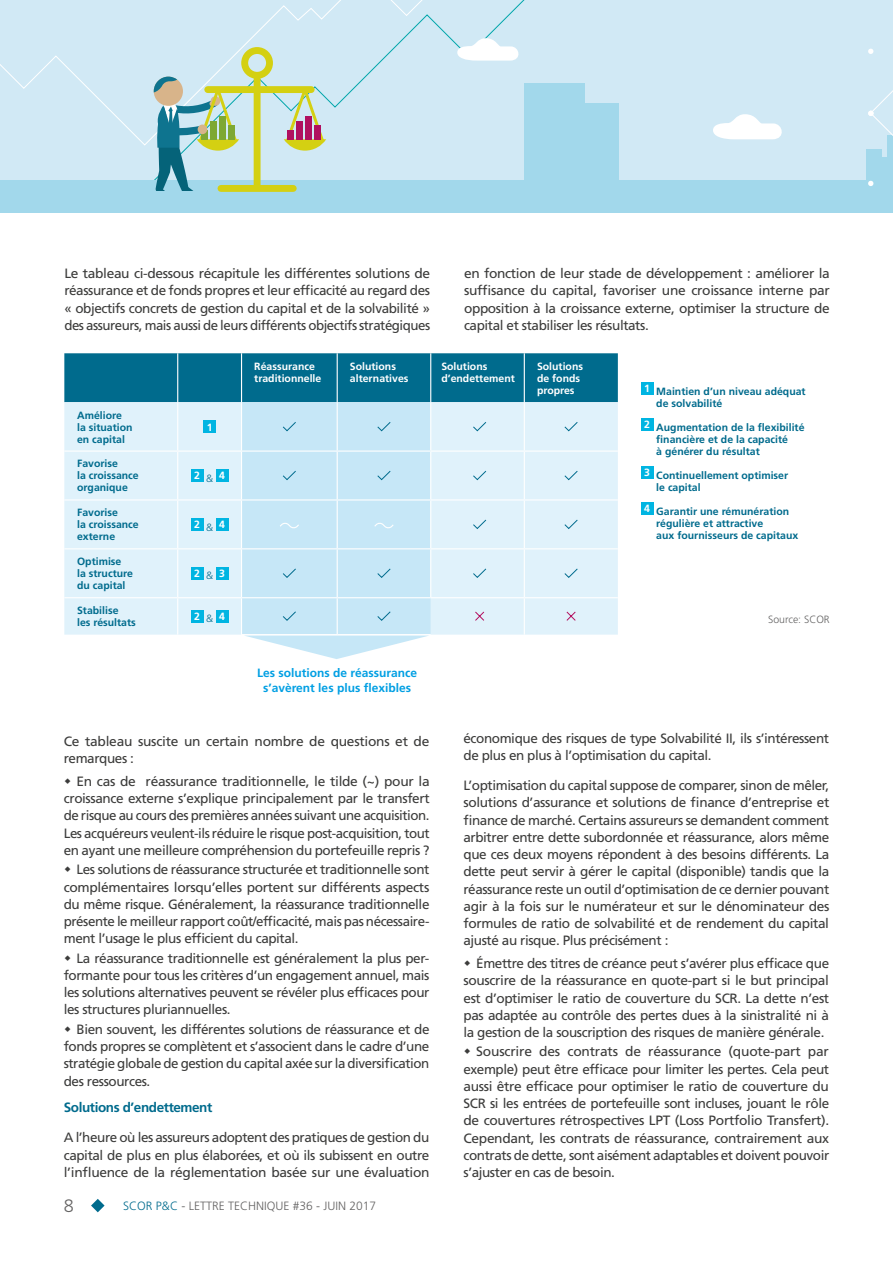
<style>
.page{position:relative;width:893px;height:1263px;background:#fff}
.page>*{position:absolute;margin:0;border:0;box-sizing:border-box;transform-origin:0 0}
.t1{font:300 18px "Frutiger LT Std";color:#646363}
.t2{font:13.5px/17.2px "Frutiger LT Std";letter-spacing:-.03em;color:#3c3c3b;text-align:justify}
.t3{font:700 13.5px "Frutiger LT Std";letter-spacing:-.03em;color:#006b8d}
.t4{font:700 12px/15px "Frutiger LT Std";color:#009fe3;text-align:center}
.t5{font:300 12px "Frutiger LT Std";color:#646363}
.t6{font:700 10.5px/12px "Frutiger LT Std";color:#006b8d}
.t7{font:700 10.5px/12px "Frutiger LT Std";color:#fff}
.t8{font:300 10.5px "Frutiger LT Std";color:#646363}
.s1{font-weight:300;color:#006b8d}
.s2{color:#006b8d}
</style>
<div class="page">
<svg style="left:91px;top:1199px;width:14px;height:13px"></svg>
<div style="left:0;top:0;width:893px;height:213px;background:#d1e9f5"></div>
<svg style="left:0;top:0;width:486px;height:160px"></svg>
<svg style="left:713px;top:114px;width:69px;height:25px"></svg>
<svg style="left:457px;top:38px;width:62px;height:23px"></svg>
<div style="left:570px;top:103px;width:40px;height:80px;background:#a2d8eb"></div>
<div style="left:610px;top:103px;width:9px;height:80px;background:#a2d8eb"></div>
<div style="left:524px;top:83px;width:50px;height:99px;background:#a2d8eb"></div>
<div style="left:574px;top:83px;width:11px;height:99px;background:#a2d8eb"></div>
<div style="left:0;top:180px;width:893px;height:33px;background:#a2d8eb"></div>
<div style="left:866px;top:149px;width:16px;height:33px;background:#a2d8eb"></div>
<svg style="left:868px;top:48px;width:25px;height:138px"></svg>
<div style="left:254px;top:75px;width:7px;height:112px;background:#d4d012"></div>
<div style="left:241px;top:47px;width:32px;height:32px;border:7px solid #d4d012;border-radius:50%"></div>
<div style="left:221px;top:185px;width:72px;height:7px;background:#d4d012"></div>
<div style="left:208px;top:86px;width:103px;height:7px;background:#d4d012"></div>
<svg style="left:284px;top:86px;width:42px;height:65px"></svg>
<div style="left:315px;top:125px;width:6px;height:14px;background:#b0105f"></div>
<div style="left:305px;top:116px;width:7px;height:23px;background:#b0105f"></div>
<div style="left:296px;top:121px;width:6px;height:18px;background:#b0105f"></div>
<div style="left:287px;top:130px;width:6px;height:9px;background:#b0105f"></div>
<svg style="left:143px;top:77px;width:96px;height:115px"></svg>
<div style="left:135px;top:191px;width:70px;height:17px;background:#a2d8eb"></div>
<div style="left:641px;top:382px;width:12px;height:13px;background:#00b5e2"></div>
<div style="left:641px;top:418px;width:12px;height:13px;background:#00b5e2"></div>
<div style="left:641px;top:466px;width:12px;height:13px;background:#00b5e2"></div>
<div style="left:641px;top:502px;width:12px;height:13px;background:#00b5e2"></div>
<svg style="left:64px;top:353px;width:554px;height:306px;background:#b5d9e8"></svg>
<p class="t2" style="left:64px;top:265px;width:367px">Le tableau ci-dessous récapitule les différentes solutions de réassurance et de fonds propres et leur efficacité au regard des « objectifs concrets de gestion du capital et de la solvabilité » des assureurs, mais aussi de leurs différents objectifs stratégiques</p>
<p class="t2" style="left:464px;top:265px;width:367px">en fonction de leur stade de développement : améliorer la suffisance du capital, favoriser une croissance interne par opposition à la croissance externe, optimiser la structure de capital et stabiliser les résultats.</p>
<p class="t6" style="left:77px;top:409px;width:57px">Améliore la situation en capital</p>
<p class="t6" style="left:77px;top:458px;width:63px">Favorise<br>la croissance organique</p>
<p class="t6" style="left:77px;top:507px;width:63px">Favorise<br>la croissance externe</p>
<p class="t6" style="left:77px;top:556px;width:57px">Optimise<br>la structure du capital</p>
<p class="t7" style="left:207px;top:421px;width:7px">1</p>
<p class="t7" style="left:194px;top:470px;width:33px">2 <span class="s1">&amp;</span> 4</p>
<p class="t7" style="left:194px;top:519px;width:33px">2 <span class="s1">&amp;</span> 4</p>
<p class="t7" style="left:194px;top:568px;width:33px">2 <span class="s1">&amp;</span> 3</p>
<p class="t7" style="left:254px;top:360px;width:69px">Réassurance traditionnelle</p>
<p class="t7" style="left:350px;top:360px;width:60px">Solutions alternatives</p>
<p class="t7" style="left:441px;top:360px;width:75px">Solutions d’endettement</p>
<p class="t7" style="left:537px;top:360px;width:48px">Solutions de fonds propres</p>
<p class="t6" style="left:656px;top:385px;width:151px;text-indent:-12px"><sup>1</sup> Maintien d’un niveau adéquat de solvabilité</p>
<p class="t6" style="left:656px;top:421px;width:150px;text-indent:-12px"><sup>2</sup> Augmentation de la flexibilité financière et de la capacité<br>à générer du résultat</p>
<p class="t6" style="left:656px;top:469px;width:133px;text-indent:-12px"><sup>3</sup> Continuellement optimiser le capital</p>
<p class="t6" style="left:656px;top:505px;width:143px;text-indent:-12px"><sup>4</sup> Garantir une rémunération régulière et attractive<br>aux fournisseurs de capitaux</p>
<p class="t6" style="left:77px;top:604px;width:60px">Stabilise<br>les résultats</p>
<p class="t7" style="left:194px;top:610px;width:33px">2 <span class="s1">&amp;</span> 4</p>
<p class="t8" style="left:768px;top:613px;width:63px">Source: SCOR</p>
<p class="t4" style="left:257px;top:665px;width:161px">Les solutions de réassurance s’avèrent les plus flexibles</p>
<p class="t2" style="left:64px;top:733px;width:367px">Ce tableau suscite un certain nombre de questions et de remarques :</p>
<p class="t2" style="left:64px;top:773px;width:367px;text-indent:13px">En cas de réassurance traditionnelle, le tilde (~) pour la croissance externe s’explique principalement par le transfert de risque au cours des premières années suivant une acquisition.<br>Les acquéreurs veulent-ils réduire le risque post-acquisition, tout en ayant une meilleure compréhension du portefeuille repris ?</p>
<p class="t2" style="left:64px;top:861px;width:367px;text-indent:13px">Les solutions de réassurance structurée et traditionnelle sont complémentaires lorsqu’elles portent sur différents aspects du même risque. Généralement, la réassurance traditionnelle présente le meilleur rapport coût/efficacité, mais pas nécessaire&shy;ment l’usage le plus efficient du capital.</p>
<p class="t2" style="left:64px;top:949px;width:367px;text-indent:13px">La réassurance traditionnelle est généralement la plus per&shy;formante pour tous les critères d’un engagement annuel, mais les solutions alternatives peuvent se révéler plus efficaces pour les structures pluriannuelles.</p>
<p class="t2" style="left:64px;top:1020px;width:367px;text-indent:13px">Bien souvent, les différentes solutions de réassurance et de fonds propres se complètent et s’associent dans le cadre d’une stratégie globale de gestion du capital axée sur la diversification des ressources.</p>
<p class="t3" style="left:64px;top:1100px;width:150px">Solutions d’endettement</p>
<p class="t2" style="left:64px;top:1129px;width:367px">A l’heure où les assureurs adoptent des pratiques de gestion du capital de plus en plus élaborées, et où ils subissent en outre l’influence de la réglementation basée sur une évaluation</p>
<h1 class="t1" style="left:64px;top:1196px;width:12px">8</h1>
<p class="t5" style="left:123px;top:1199px;width:254px"><span class="s2">SCOR P&amp;C</span> - LETTRE TECHNIQUE #36 - JUIN 2017</p>
<p class="t2" style="left:463px;top:730px;width:367px">économique des risques de type Solvabilité II, ils s’intéressent de plus en plus à l’optimisation du capital.</p>
<p class="t2" style="left:463px;top:777px;width:367px">L’optimisation du capital suppose de comparer, sinon de mêler, solutions d’assurance et solutions de finance d’entreprise et finance de marché. Certains assureurs se demandent comment arbitrer entre dette subordonnée et réassurance, alors même que ces deux moyens répondent à des besoins différents. La dette peut servir à gérer le capital (disponible) tandis que la réassurance reste un outil d’optimisation de ce dernier pouvant agir à la fois sur le numérateur et sur le dénominateur des formules de ratio de solvabilité et de rendement du capital ajusté au risque. Plus précisément :</p>
<p class="t2" style="left:463px;top:955px;width:367px;text-indent:13px">Émettre des titres de créance peut s’avérer plus efficace que souscrire de la réassurance en quote-part si le but principal est d’optimiser le ratio de couverture du SCR. La dette n’est pas adaptée au contrôle des pertes dues à la sinistralité ni à la gestion de la souscription des risques de manière générale.</p>
<p class="t2" style="left:463px;top:1043px;width:367px;text-indent:13px">Souscrire des contrats de réassurance (quote-part par exemple) peut être efficace pour limiter les pertes. Cela peut aussi être efficace pour optimiser le ratio de couverture du SCR si les entrées de portefeuille sont incluses, jouant le rôle de couvertures rétrospectives LPT (Loss Portfolio Transfert).<br>Cependant, les contrats de réassurance, contrairement aux contrats de dette, sont aisément adaptables et doivent pouvoir s’ajuster en cas de besoin.</p>
</div>
